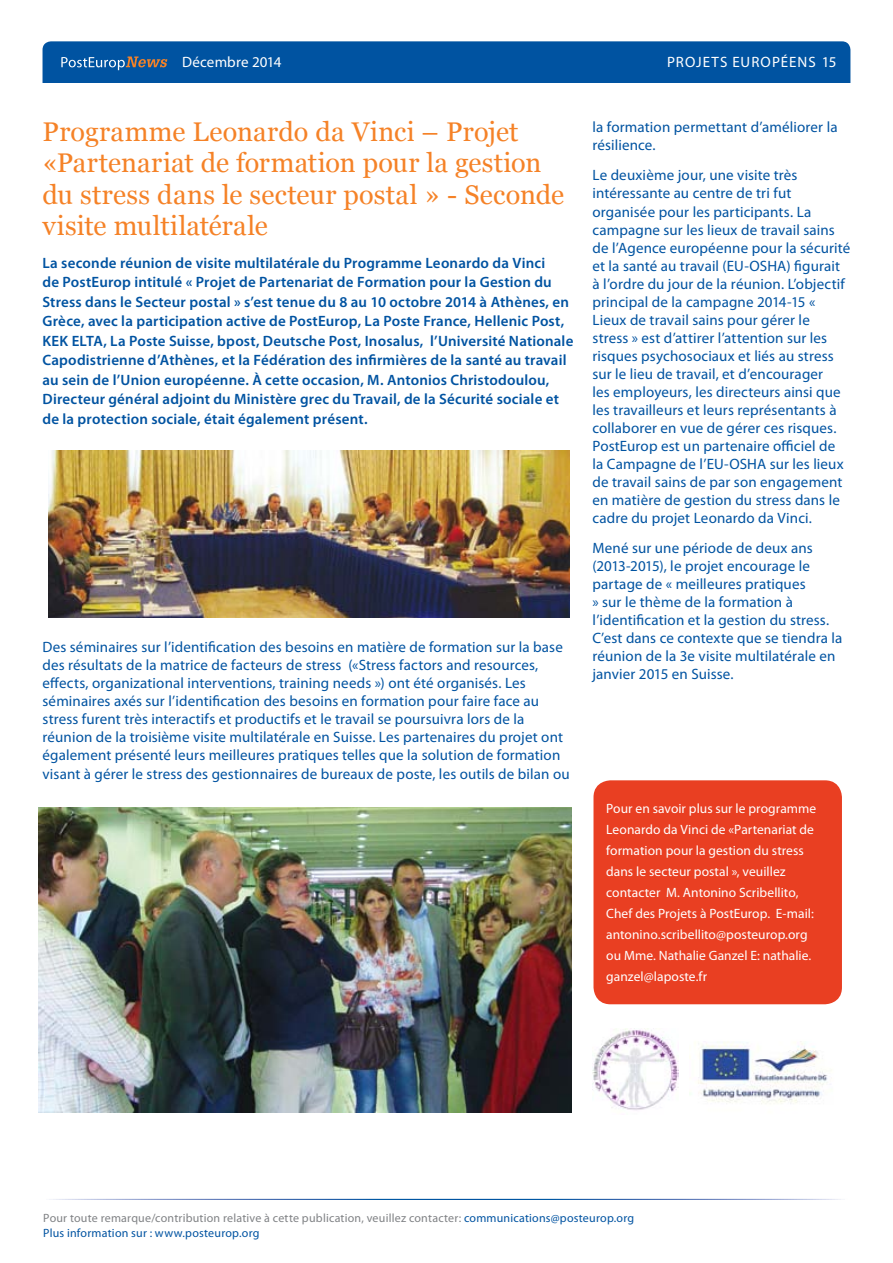
<style>
.page{position:relative;width:893px;height:1263px;background:#fff}
.page>*{position:absolute;margin:0;border:0;box-sizing:border-box;transform-origin:0 0}
.t1{font:27px/31.5px "Georgia";letter-spacing:.005em;color:#f58227}
.t2{font:15px/18px "Myriad Pro";letter-spacing:.01em;color:#0053a1}
.t3{font:600 15px/19.5px "Myriad Pro";letter-spacing:.01em;color:#0053a1}
.t4{font:15px "Myriad Pro";letter-spacing:.01em;color:#fff}
.t5{font:13.5px/21px "Myriad Pro";color:#fff}
.t6{font:12px/15px "Myriad Pro";letter-spacing:.015em;color:#808285}
.s1{color:#0053a1}
</style>
<div class="page">
<div style="left:43px;top:41px;width:807px;height:57px;background:#0053a1;border-radius:9px"></div>
<div style="left:37px;top:83px;width:823px;height:17px;background:#fff"></div>
<svg style="left:61px;top:56px;width:106px;height:14px"></svg>
<img style="left:38px;top:808px;width:533px;height:304px">
<img style="left:592px;top:1028px;width:86px;height:83px">
<img style="left:689px;top:1041px;width:139px;height:63px">
<img style="left:48px;top:451px;width:522px;height:166px">
<div style="left:593px;top:780px;width:249px;height:224px;background:#e93f22;border-radius:17px"></div>
<p class="t4" style="left:667px;top:53px;width:19px">Projets</p>
<p class="t4" style="left:732px;top:53px;width:11px">européens</p>
<p class="t4" style="left:182px;top:53px;width:101px">Décembre 2014</p>
<p class="t4" style="left:822px;top:52px;width:16px">15</p>
<h1 class="t1" style="left:43px;top:116px;width:523px">Programme Leonardo da Vinci – Projet «Partenariat de formation pour la gestion du stress dans le secteur postal » - Seconde visite multilatérale</h1>
<p class="t3" style="left:43px;top:252px;width:532px">La seconde réunion de visite multilatérale du Programme Leonardo da Vinci<br>de PostEurop intitulé « Projet de Partenariat de Formation pour la Gestion du Stress dans le Secteur postal » s’est tenue du 8 au 10 octobre 2014 à Athènes, en Grèce, avec la participation active de PostEurop, La Poste France, Hellenic Post, KEK ELTA, La Poste Suisse, bpost, Deutsche Post, Inosalus, l’Université Nationale Capodistrienne d’Athènes, et la Fédération des infirmières de la santé au travail au sein de l’Union européenne. À cette occasion, M. Antonios Christodoulou, Directeur général adjoint du Ministère grec du Travail, de la Sécurité sociale et de la protection sociale, était également présent.</p>
<p class="t2" style="left:43px;top:638px;width:529px">Des séminaires sur l’identification des besoins en matière de formation sur la base des résultats de la matrice de facteurs de stress («Stress factors and resources, effects, organizational interventions, training needs ») ont été organisés. Les séminaires axés sur l’identification des besoins en formation pour faire face au stress furent très interactifs et productifs et le travail se poursuivra lors de la réunion de la troisième visite multilatérale en Suisse. Les partenaires du projet ont également présenté leurs meilleures pratiques telles que la solution de formation visant à gérer le stress des gestionnaires de bureaux de poste, les outils de bilan ou</p>
<p class="t2" style="left:592px;top:117px;width:247px">la formation permettant d’améliorer la résilience.</p>
<p class="t2" style="left:592px;top:166px;width:259px">Le deuxième jour, une visite très intéressante au centre de tri fut organisée pour les participants. La campagne sur les lieux de travail sains de l’Agence européenne pour la sécurité et la santé au travail (EU-OSHA) figurait à l’ordre du jour de la réunion. L’objectif principal de la campagne 2014-15 « Lieux de travail sains pour gérer le<br>stress » est d’attirer l’attention sur les risques psychosociaux et liés au stress sur le lieu de travail, et d’encourager<br>les employeurs, les directeurs ainsi que les travailleurs et leurs représentants à collaborer en vue de gérer ces risques.<br>PostEurop est un partenaire officiel de<br>la Campagne de l’EU-OSHA sur les lieux de travail sains de par son engagement en matière de gestion du stress dans le cadre du projet Leonardo da Vinci.</p>
<p class="t2" style="left:592px;top:539px;width:251px">Mené sur une période de deux ans (2013-2015), le projet encourage le partage de « meilleures pratiques<br>» sur le thème de la formation à l’identification et la gestion du stress.<br>C’est dans ce contexte que se tiendra la réunion de la 3e visite multilatérale en janvier 2015 en Suisse.</p>
<p class="t5" style="left:606px;top:798px;width:212px">Pour en savoir plus sur le programme Leonardo da Vinci de «Partenariat de formation pour la gestion du stress dans le secteur postal », veuillez contacter M. Antonino Scribellito, Chef des Projets à PostEurop. E-mail: antonino.scribellito@posteurop.org ou Mme. Nathalie Ganzel E: nathalie. ganzel@laposte.fr</p>
<p class="t6" style="left:43px;top:1211px;width:592px">Pour toute remarque/contribution relative à cette publication, veuillez contacter: <span class="s1">communications@posteurop.org<br>Plus information sur : www.posteurop.org</span></p>
</div>
